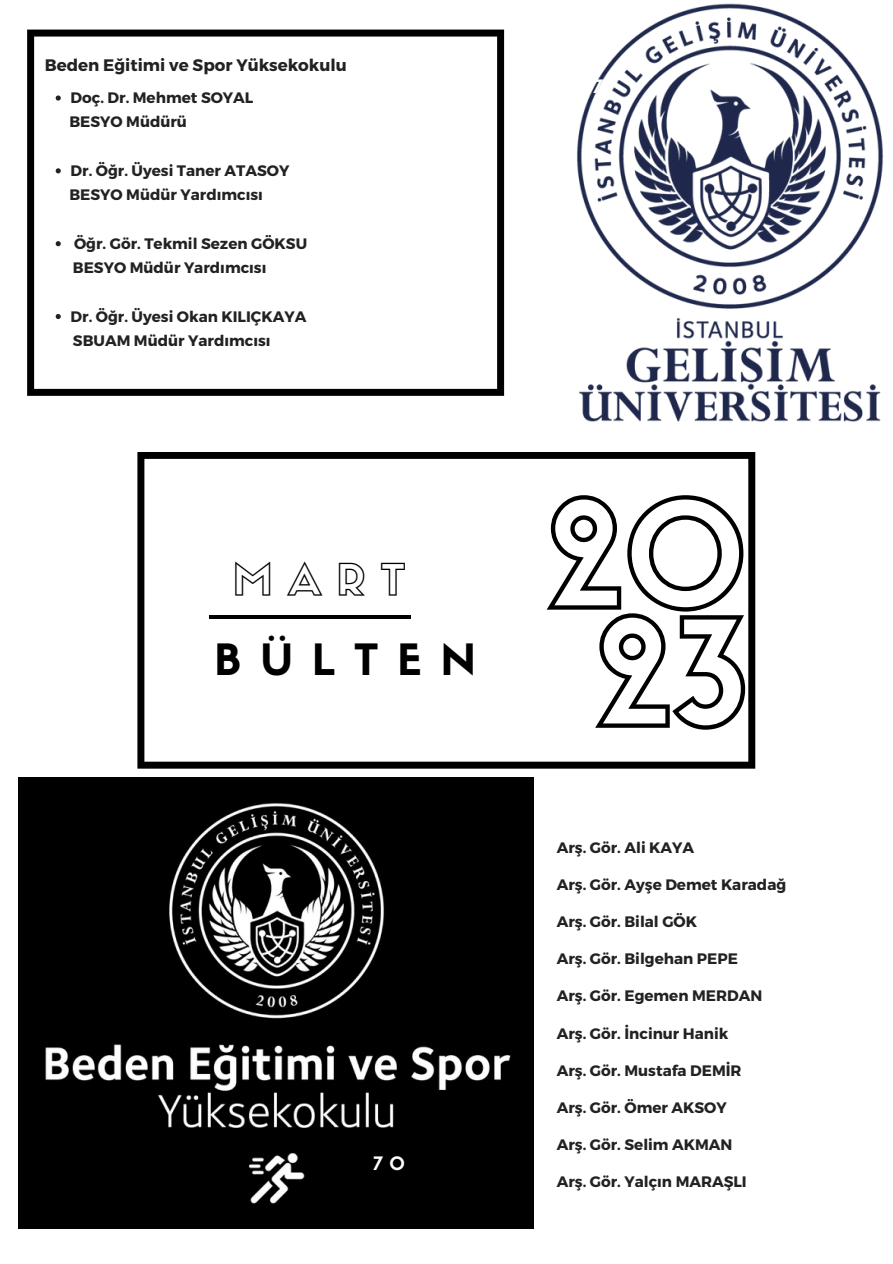
<style>
.page{position:relative;width:893px;height:1264px;background:#fff}
.page>*{position:absolute;margin:0;border:0;box-sizing:border-box;transform-origin:0 0}
.t1{font:145.2px/118.1px "Sifonn Basic Outline";color:#000;text-align:center}
.t2{font:42.3px "Sifonn Basic";letter-spacing:.45em;color:#000}
.t3{font:42.3px "Sifonn Basic Outline";color:#000}
.t4{font:18.15px "Sifonn Basic";color:#fff}
.t5{font:700 16.65px "Montserrat";color:#222}
.t6{font:700 15.15px "Montserrat";color:#222}
</style>
<div class="page">
<svg style="left:27px;top:30px;width:477px;height:366px"></svg>
<img style="left:18px;top:777px;width:515px;height:451px">
<img style="left:577px;top:3px;width:306px;height:419px">
<svg style="left:137px;top:452px;width:618px;height:316px"></svg>
<hr style="left:209px;top:615px;width:201px;height:3px;background:#000">
<svg style="left:56px;top:95px;width:5px;height:6px"></svg>
<svg style="left:56px;top:168px;width:5px;height:5px"></svg>
<svg style="left:56px;top:241px;width:5px;height:5px"></svg>
<svg style="left:56px;top:314px;width:5px;height:5px"></svg>
<p class="t5" style="left:45px;top:54px;width:303px">Beden Eğitimi ve Spor Yüksekokulu</p>
<p class="t6" style="left:71px;top:88px;width:184px">Doç. Dr. Mehmet SOYAL</p>
<p class="t6" style="left:69px;top:112px;width:119px">BESYO Müdürü</p>
<p class="t6" style="left:71px;top:161px;width:220px">Dr. Öğr. Üyesi Taner ATASOY</p>
<p class="t6" style="left:69px;top:185px;width:195px">BESYO Müdür Yardımcısı</p>
<p class="t6" style="left:74px;top:233px;width:234px">Öğr. Gör. Tekmil Sezen GÖKSU</p>
<p class="t6" style="left:73px;top:258px;width:195px">BESYO Müdür Yardımcısı</p>
<p class="t6" style="left:71px;top:306px;width:237px">Dr. Öğr. Üyesi Okan KILIÇKAYA</p>
<p class="t6" style="left:73px;top:330px;width:199px">SBUAM Müdür Yardımcısı</p>
<h2 class="t3" style="left:233px;top:563px;width:174px">MART</h2>
<h2 class="t2" style="left:214px;top:643px;width:263px">BÜLTEN</h2>
<p class="t4" style="left:373px;top:1155px;width:33px">7 0</p>
<p class="t4" style="left:577px;top:80px;width:27px">2 7</p>
<h1 class="t1" style="left:546px;top:512px;width:204px">20<br>23</h1>
<p class="t6" style="left:556px;top:837px;width:139px">Arş. Gör. Ali KAYA</p>
<p class="t6" style="left:556px;top:874px;width:231px">Arş. Gör. Ayşe Demet Karadağ</p>
<p class="t6" style="left:556px;top:912px;width:142px">Arş. Gör. Bilal GÖK</p>
<p class="t6" style="left:556px;top:949px;width:182px">Arş. Gör. Bilgehan PEPE</p>
<p class="t6" style="left:556px;top:986px;width:207px">Arş. Gör. Egemen MERDAN</p>
<p class="t6" style="left:556px;top:1023px;width:173px">Arş. Gör. İncinur Hanik</p>
<p class="t6" style="left:556px;top:1060px;width:186px">Arş. Gör. Mustafa DEMİR</p>
<p class="t6" style="left:556px;top:1097px;width:171px">Arş. Gör. Ömer AKSOY</p>
<p class="t6" style="left:556px;top:1134px;width:177px">Arş. Gör. Selim AKMAN</p>
<p class="t6" style="left:556px;top:1171px;width:191px">Arş. Gör. Yalçın MARAŞLI</p>
</div>
